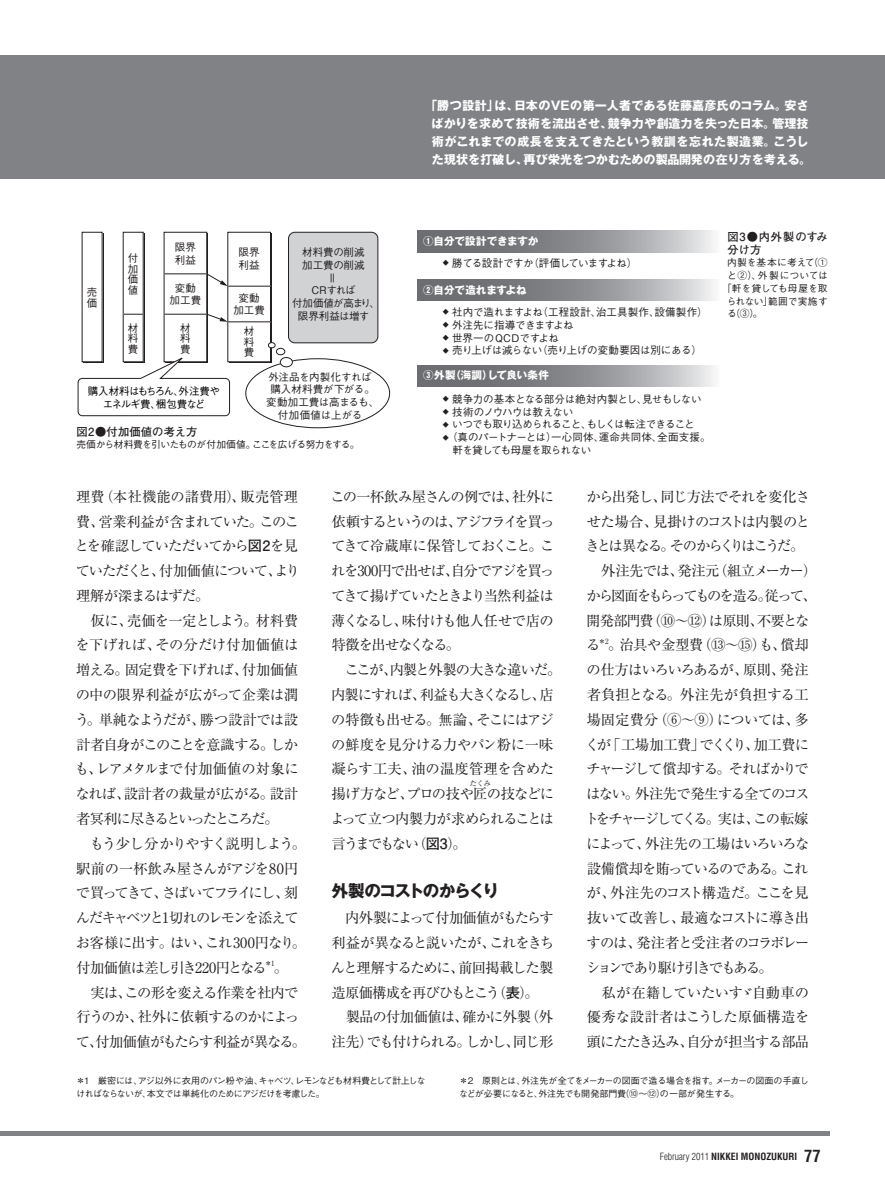
<style>
.page{position:relative;width:885px;height:1191px;background:#fff}
.page>*{position:absolute;margin:0;border:0;box-sizing:border-box;transform-origin:0 0}
.t1{font:700 16.5px "Gothic MB101 Pro";letter-spacing:-.085em;color:#231f20}
.t2{font:14.25px/24.8px "Ryumin Pro";letter-spacing:-.06em;color:#231f20}
.t3{font:14.25px/24.8px "Ryumin Pro";letter-spacing:-.105em;color:#231f20}
.t4{font:700 12px/18px "Gothic MB101 Pro";letter-spacing:.01em;color:#fff;text-align:center}
.t5{font:500 12px "Gothic BBB Pro";color:#231f20}
.t6{font:700 11.25px/13.5px "Futo Go B101 Pro";letter-spacing:.035em;color:#231f20}
.t7{font:700 11.25px "Futo Go B101 Pro";letter-spacing:.015em;color:#231f20}
.t8{font:500 10.5px/10.5px "Gothic BBB Pro";letter-spacing:-.03em;color:#231f20}
.t9{font:500 10.5px/12.8px "Gothic BBB Pro";letter-spacing:-.01em;color:#231f20;text-align:center}
.t10{font:500 10.5px "Gothic BBB Pro";letter-spacing:-.055em;color:#231f20}
.t11{font:500 10.5px "Gothic BBB Pro";letter-spacing:.005em;color:#231f20}
.t12{font:500 10.5px "Gothic BBB Pro";letter-spacing:-.07em;color:#231f20}
.t13{font:500 10.5px/12.8px "Gothic BBB Pro";letter-spacing:-.065em;color:#000;text-align:center}
.t14{font:700 10.5px "Gothic MB101 Pro";letter-spacing:-.005em;color:#fff}
.t15{font:700 10.5px "Gothic MB101 Pro";letter-spacing:.025em;color:#fff}
.t16{font:500 10.5px/12.8px "Gothic BBB Pro";color:#231f20}
.t17{font:500 10.5px "Gothic BBB Pro";letter-spacing:.01em;color:#231f20}
.t18{font:500 9.75px "Gothic BBB Pro";letter-spacing:-.05em;color:#231f20}
.t19{font:700 condensed 9.75px "Helvetica";color:#231f20}
.t20{font:500 9.75px "Gothic BBB Pro";color:#231f20}
.t21{font:500 9.75px "Gothic BBB Pro";letter-spacing:-.02em;color:#231f20}
.t22{font:500 9.75px "Gothic BBB Pro";letter-spacing:.02em;color:#231f20}
.t23{font:500 9px/12.8px "Gothic BBB Pro";letter-spacing:-.045em;color:#231f20}
.t24{font:500 9px/12.8px "Gothic BBB Pro";letter-spacing:-.07em;color:#231f20}
.t25{font:7.2px "Ryumin Pro";color:#231f20}
.s1{font-family:"Futo Go B101 Pro";font-weight:700}
.s2{font-weight:300}
.s3{font-size:16.5px}
</style>
<div class="page">
<div style="left:0;top:55px;width:884px;height:124px;background:#808285"></div>
<hr style="left:0;top:1131px;width:829px;height:4px;background:#808285">
<div style="left:83px;top:233px;width:20px;height:130px;background:#747273"></div>
<div style="left:124px;top:233px;width:20px;height:130px;background:#626060"></div>
<div style="left:82px;top:232px;width:20px;height:130px;background:#fff"></div>
<div style="left:123px;top:232px;width:20px;height:130px;background:#fff"></div>
<div style="left:164px;top:232px;width:43px;height:130px;border:1px solid #231f20"></div>
<hr style="left:164px;top:273px;width:43px;height:1px;background:#231f20">
<hr style="left:164px;top:314px;width:43px;height:1px;background:#231f20">
<svg style="left:123px;top:314px;width:20px;height:1px"></svg>
<div style="left:227px;top:232px;width:44px;height:130px;border:1px solid #231f20"></div>
<hr style="left:228px;top:286px;width:42px;height:1px;background:#231f20">
<hr style="left:228px;top:321px;width:42px;height:1px;background:#231f20">
<svg style="left:206px;top:273px;width:22px;height:13px"></svg>
<svg style="left:206px;top:314px;width:22px;height:8px"></svg>
<div style="left:288px;top:232px;width:90px;height:111px;background:#d1d2d4;border-radius:6px"></div>
<div style="left:288px;top:232px;width:90px;height:111px;border:1px solid #231f20;border-radius:6px"></div>
<svg style="left:77px;top:355px;width:153px;height:61px"></svg>
<div style="left:268px;top:342px;width:7px;height:6px;border:1px solid #231f20;border-radius:50%"></div>
<div style="left:280px;top:357px;width:13px;height:10px;border:1px solid #231f20;border-radius:50%"></div>
<div style="left:276px;top:348px;width:9px;height:7px;border:1px solid #231f20;border-radius:50%"></div>
<svg style="left:417px;top:231px;width:297px;height:21px;background:#929497"></svg>
<svg style="left:417px;top:365px;width:297px;height:21px;background:#929497"></svg>
<svg style="left:417px;top:280px;width:297px;height:21px;background:#929497"></svg>
<p class="t8" style="left:87px;top:286px;width:11px">売価</p>
<p class="t8" style="left:175px;top:240px;width:22px;line-height:12.8px">限界利益</p>
<p class="t8" style="left:170px;top:280px;width:33px;line-height:12.8px;text-align:center">変動加工費</p>
<p class="t8" style="left:128px;top:252px;width:11px;text-align:justify">付加価値</p>
<p class="t8" style="left:128px;top:321px;width:12px;text-align:justify">材料費</p>
<p class="t8" style="left:180px;top:321px;width:12px;text-align:justify">材料費</p>
<p class="t13" style="left:88px;top:383px;width:134px">購入材料はもちろん、外注費やエネルギ費、梱包費など</p>
<p class="t8" style="left:238px;top:245px;width:22px;line-height:12.8px">限界利益</p>
<p class="t8" style="left:233px;top:290px;width:33px;line-height:12.8px;text-align:center">変動加工費</p>
<p class="t8" style="left:244px;top:325px;width:12px;text-align:justify">材料費</p>
<p class="t16" style="left:302px;top:244px;width:64px">材料費の削減加工費の削減</p>
<p class="t8" style="left:292px;top:283px;width:89px;line-height:12.8px;text-align:center">CRすれば<br>付加価値が高まり、限界利益は増す</p>
<p class="t5" style="left:322px;top:284px;width:13px;rotate:-90deg">＝</p>
<p class="t9" style="left:266px;top:369px;width:114px">外注品を内製化すれば購入材料費が下がる。変動加工費は高まるも、付加価値は上がる</p>
<p class="t7" style="left:76px;top:422px;width:122px">図2●付加価値の考え方</p>
<p class="t18" style="left:76px;top:436px;width:284px">売価から材料費を引いたものが付加価値。ここを広げる努力をする。</p>
<p class="t4" style="left:425px;top:95px;width:387px">「勝つ設計」は、日本のVEの第一人者である佐藤嘉彦氏のコラム。安さばかりを求めて技術を流出させ、競争力や創造力を失った日本。管理技術がこれまでの成長を支えてきたという教訓を忘れた製造業。こうした現状を打破し、再び栄光をつかむための製品開発の在り方を考える。</p>
<p class="t14" style="left:423px;top:232px;width:117px">①自分で設計できますか</p>
<p class="t10" style="left:442px;top:255px;width:196px"><sup>◆</sup> 勝てる設計ですか（評価していますよね）</p>
<p class="t11" style="left:442px;top:304px;width:266px"><sup>◆</sup> 社内で造れますよね（工程設計、治工具製作、設備製作）</p>
<p class="t8" style="left:442px;top:318px;width:132px"><sup>◆</sup> 外注先に指導できますよね</p>
<p class="t17" style="left:442px;top:329px;width:118px"><sup>◆</sup> 世界一のQCDですよね</p>
<p class="t8" style="left:442px;top:344px;width:261px"><sup>◆</sup> 売り上げは減らない（売り上げの変動要因は別にある）</p>
<p class="t14" style="left:423px;top:281px;width:105px">②自分で造れますよね</p>
<p class="t15" style="left:423px;top:366px;width:159px">③外製（海調）して良い条件　　　</p>
<p class="t8" style="left:442px;top:392px;width:260px"><sup>◆</sup> 競争力の基本となる部分は絶対内製とし、見せもしない</p>
<p class="t10" style="left:442px;top:403px;width:132px"><sup>◆</sup> 技術のノウハウは教えない</p>
<p class="t12" style="left:442px;top:416px;width:253px"><sup>◆</sup> いつでも取り込められること、もしくは転注できること</p>
<p class="t8" style="left:452px;top:429px;width:259px;line-height:12.8px;text-indent:-10px"><sup>◆</sup> （真のパートナーとは）一心同体、運命共同体、全面支援。軒を貸しても母屋を取られない</p>
<p class="t6" style="left:727px;top:228px;width:102px">図3●内外製のすみ分け方</p>
<p class="t20" style="left:727px;top:255px;width:102px">内製を基本に考えて（①</p>
<p class="t22" style="left:727px;top:268px;width:102px">と②）、外製については</p>
<p class="t21" style="left:722px;top:280px;width:107px">「軒を貸しても母屋を取</p>
<p class="t20" style="left:726px;top:293px;width:102px">られない」範囲で実施す</p>
<p class="t21" style="left:727px;top:306px;width:37px">る（③）。</p>
<p class="t2" style="left:75px;top:483px;width:232px">理費（本社機能の諸費用）、販売管理費、営業利益が含まれていた。このことを確認していただいてから<span class="s1">図2</span>を見ていただくと、付加価値について、より理解が深まるはずだ。<br>　仮に、売価を一定としよう。材料費を下げれば、その分だけ付加価値は増える。固定費を下げれば、付加価値の中の限界利益が広がって企業は潤う。単純なようだが、勝つ設計では設計者自身がこのことを意識する。しかも、レアメタルまで付加価値の対象になれば、設計者の裁量が広がる。設計者冥利に尽きるといったところだ。<br>　もう少し分かりやすく説明しよう。駅前の一杯飲み屋さんがアジを80円で買ってきて、さばいてフライにし、刻んだキャベツと1切れのレモンを添えてお客様に出す。はい、これ300円なり。付加価値は差し引き220円となる<sup>＊1</sup>。<br>　実は、この形を変える作業を社内で行うのか、社外に依頼するのかによって、付加価値がもたらす利益が異なる。</p>
<p class="t2" style="left:330px;top:483px;width:232px">この一杯飲み屋さんの例では、社外に依頼するというのは、アジフライを買ってきて冷蔵庫に保管しておくこと。これを300円で出せば、自分でアジを買ってきて揚げていたときより当然利益は薄くなるし、味付けも他人任せで店の特徴を出せなくなる。<br>　ここが、内製と外製の大きな違いだ。内製にすれば、利益も大きくなるし、店の特徴も出せる。無論、そこにはアジの鮮度を見分ける力やパン粉に一味凝らす工夫、油の温度管理を含めた揚げ方など、プロの技や匠の技などに</p>
<p class="t25" style="left:469px;top:777px;width:23px">たくみ</p>
<p class="t3" style="left:330px;top:805px;width:225px">よって立つ内製力が求められることは言うまでもない（<span class="s1">図3</span>）。</p>
<p class="t1" style="left:332px;top:877px;width:169px">外製のコストのからくり</p>
<p class="t2" style="left:331px;top:904px;width:225px">　内外製によって付加価値がもたらす利益が異なると説いたが、これをきちんと理解するために、前回掲載した製造原価構成を再びひもとこう（<span class="s1">表</span>）。　製品の付加価値は、確かに外製（外注先）でも付けられる。しかし、同じ形</p>
<p class="t2" style="left:584px;top:483px;width:234px">から出発し、同じ方法でそれを変化させた場合、見掛けのコストは内製のときとは異なる。そのからくりはこうだ。　外注先では、発注元（組立メーカー）から図面をもらってものを造る。従って、開発部門費（⑩～⑫）は原則、不要となる<sup>＊2</sup>。治具や金型費（⑬～⑮）も、償却の仕方はいろいろあるが、原則、発注者負担となる。外注先が負担する工場固定費分（⑥～⑨）については、多くが「工場加工費」でくくり、加工費にチャージして償却する。そればかりではない。外注先で発生する全てのコストをチャージしてくる。実は、この転嫁によって、外注先の工場はいろいろな設備償却を賄っているのである。これが、外注先のコスト構造だ。ここを見抜いて改善し、最適なコストに導き出すのは、発注者と受注者のコラボレーションであり駆け引きでもある。<br>　私が在籍していたいすゞ自動車の優秀な設計者はこうした原価構造を頭にたたき込み、自分が担当する部品</p>
<p class="t24" style="left:76px;top:1073px;width:351px">＊1　厳密には、アジ以外に衣用のパン粉や油、キャベツ、レモンなども材料費として計上しなければならないが、本文では単純化のためにアジだけを考慮した。</p>
<p class="t23" style="left:459px;top:1073px;width:351px">＊2　原則とは、外注先が全てをメーカーの図面で造る場合を指す。メーカーの図面の手直しなどが必要になると、外注先でも開発部門費（⑩～⑫）の一部が発生する。</p>
<p class="t19" style="left:659px;top:1150px;width:162px"><span class="s2">February 2011</span> NIKKEI MONOZUKURI <span class="s3">77</span></p>
</div>
